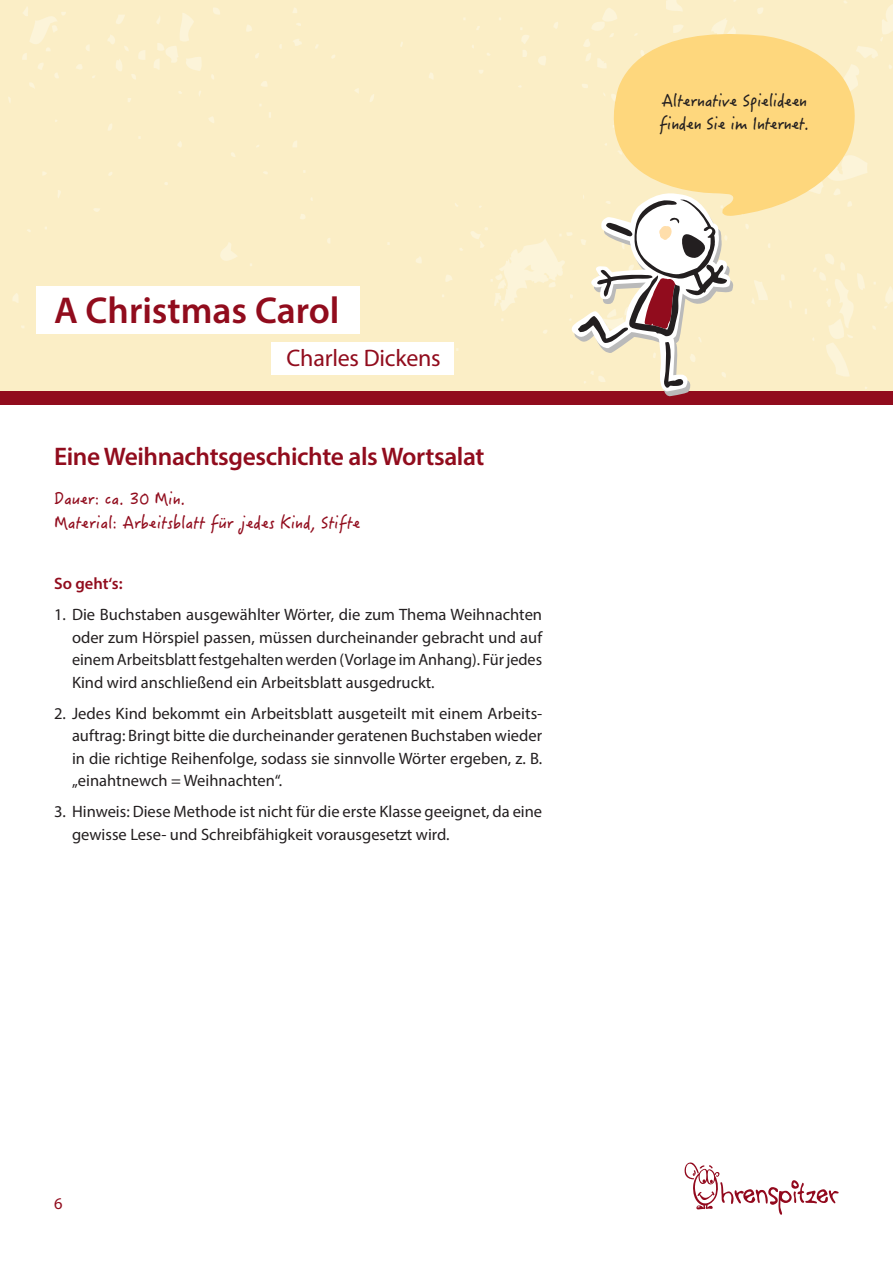
<style>
.page{position:relative;width:893px;height:1263px;background:#fff}
.page>*{position:absolute;margin:0;border:0;box-sizing:border-box;transform-origin:0 0}
.t1{font:600 37.5px "Myriad Pro";color:#910c1d}
.t2{font:600 25.5px "Myriad Pro";letter-spacing:-.015em;color:#910c1d}
.t3{font:24px "Myriad Pro";letter-spacing:-.01em;color:#910c1d}
.t4{font:16.5px/22.5px "Myriad Pro";color:#231f20;text-align:justify}
.t5{font:16.5px/24px "Hanzi Pen SC W5";color:#910c1d}
.t6{font:16.5px/22.5px "Hanzi Pen SC W5";letter-spacing:-.02em;color:#231f20}
.t7{font:600 16.5px "Myriad Pro";color:#910c1d}
.t8{font:16.5px "Myriad Pro";color:#910c1d}
</style>
<div class="page">
<div style="left:0;top:0;width:893px;height:391px;background:#fbeec6"></div>
<div style="left:0;top:391px;width:893px;height:14px;background:#910c1d"></div>
<svg style="left:684px;top:1162px;width:154px;height:53px"></svg>
<svg style="left:593px;top:28px;width:277px;height:192px"></svg>
<svg style="left:567px;top:189px;width:167px;height:208px"></svg>
<div style="left:37px;top:286px;width:323px;height:48px;background:#fff"></div>
<div style="left:272px;top:342px;width:182px;height:33px;background:#fff"></div>
<h1 class="t1" style="left:54px;top:286px;width:287px">A Christmas Carol</h1>
<h3 class="t3" style="left:287px;top:343px;width:156px">Charles Dickens</h3>
<h2 class="t2" style="left:54px;top:440px;width:432px">Eine Weihnachtsgeschichte als Wortsalat</h2>
<p class="t5" style="left:55px;top:486px;width:307px">Dauer: ca. 30 Min.<br>Material: Arbeitsblatt für jedes Kind, Stifte</p>
<p class="t7" style="left:54px;top:573px;width:70px">So geht‘s:</p>
<p class="t4" style="left:72px;top:603px;width:472px;text-indent:-18px">1. Die Buchstaben ausgewählter Wörter, die zum Thema Weihnachten oder zum Hörspiel passen, müssen durcheinander gebracht und auf einem Arbeitsblatt festgehalten werden (Vorlage im Anhang). Für jedes Kind wird anschließend ein Arbeitsblatt ausgedruckt.</p>
<p class="t4" style="left:72px;top:702px;width:472px;text-indent:-18px">2. Jedes Kind bekommt ein Arbeitsblatt ausgeteilt mit einem Arbeits&shy;auftrag: Bringt bitte die durcheinander geratenen Buchstaben wieder in die richtige Reihenfolge, sodass sie sinnvolle Wörter ergeben, z. B. „einahtnewch = Weihnachten“.</p>
<p class="t4" style="left:72px;top:800px;width:472px;text-indent:-18px">3. Hinweis: Diese Methode ist nicht für die erste Klasse geeignet, da eine gewisse Lese- und Schreibfähigkeit vorausgesetzt wird.</p>
<p class="t6" style="left:659px;top:89px;width:151px">Alternative Spielideen finden Sie im Internet.</p>
<p class="t8" style="left:54px;top:1194px;width:10px">6</p>
</div>
